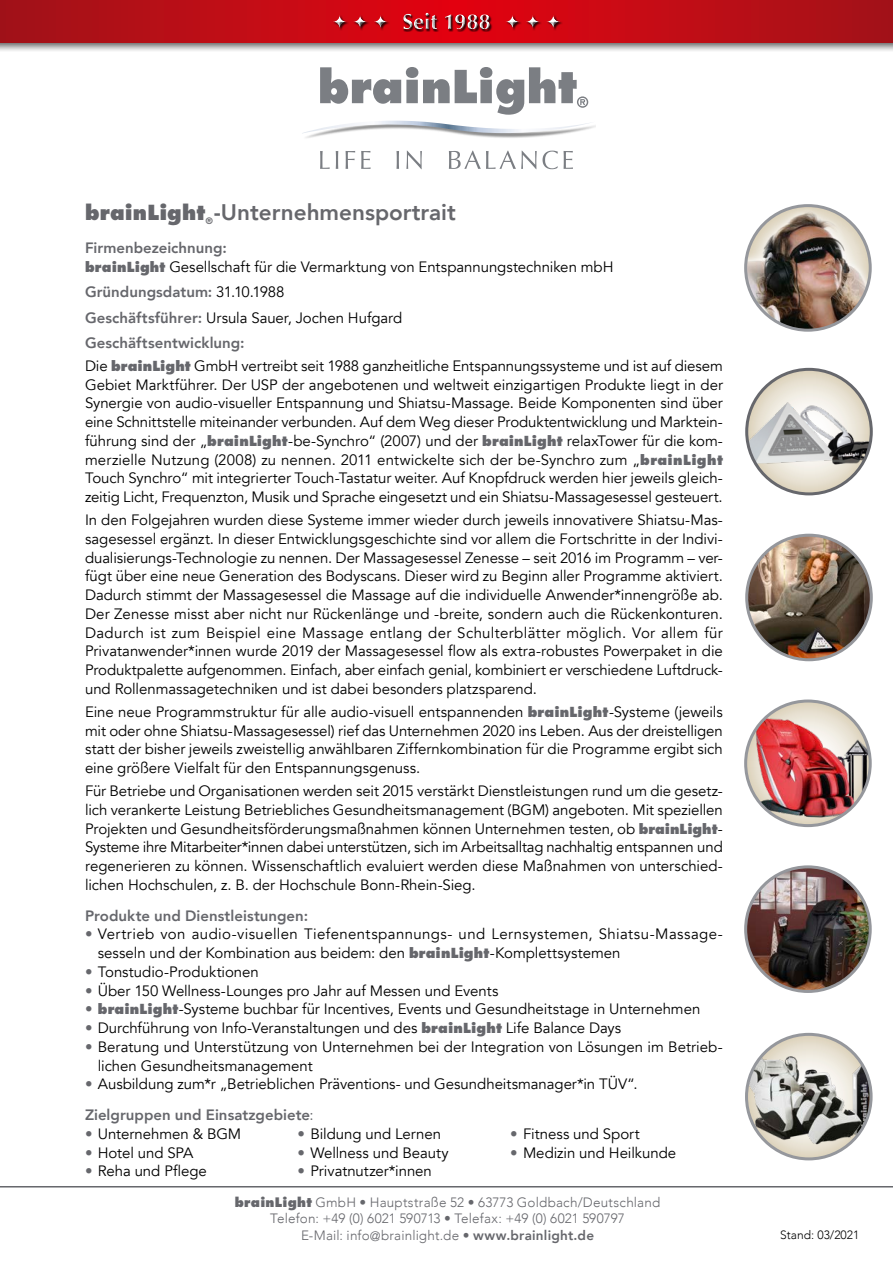
<style>
.page{position:relative;width:893px;height:1263px;background:#fff}
.page>*{position:absolute;margin:0;border:0;box-sizing:border-box;transform-origin:0 0}
.t1{font:800 22.5px "Avenir";color:#66676c}
.t2{font:800 20.25px "Futura";letter-spacing:.01em;color:#66676c}
.t3{font:15px/18.8px "Avenir";color:#000;text-align:justify}
.t4{font:15px/18.8px "Avenir";letter-spacing:.02em;color:#000}
.t5{font:800 15px/25.2px "Avenir";letter-spacing:.005em;color:#66676c}
.t6{font:300 13.5px/16.5px "Avenir";letter-spacing:.01em;color:#66676c;text-align:center}
.t7{font:300 12px "Avenir";color:#000}
.t8{font:800 8.7px "Futura";color:#66676c}
.s1{font-weight:800;color:#66676c}
.s2{font-family:"Futura";font-weight:800;font-size:13.5px;color:#66676c}
.s3{font-weight:400;color:#000}
.s4{color:#66676c}
.s5{font-family:"Futura";font-weight:800;font-size:12.75px}
.s6{font-weight:800}
</style>
<div class="page">
<div style="left:0;top:0;width:893px;height:53px;background:#000;opacity:.63"></div>
<svg style="left:0;top:0;width:893px;height:43px;background:#be0c15"></svg>
<hr style="left:0;top:1186px;width:893px;height:1px;background:#66676c">
<img style="left:746px;top:869px;width:122px;height:122px">
<div style="left:744px;top:865px;width:128px;height:128px;border:3px solid #95979c;border-radius:50%"></div>
<img style="left:746px;top:206px;width:124px;height:124px;border-radius:62px">
<div style="left:744px;top:204px;width:128px;height:128px;border:3px solid #95979c;border-radius:50%"></div>
<svg style="left:747px;top:369px;width:124px;height:125px"></svg>
<img style="left:747px;top:389px;width:124px;height:98px">
<div style="left:745px;top:368px;width:128px;height:127px;border:3px solid #66676c;border-radius:50%"></div>
<img style="left:746px;top:1038px;width:123px;height:113px">
<div style="left:745px;top:1033px;width:128px;height:127px;border:3px solid #95979c;border-radius:50%"></div>
<svg style="left:746px;top:701px;width:124px;height:125px"></svg>
<img style="left:756px;top:713px;width:113px;height:109px">
<div style="left:744px;top:699px;width:128px;height:128px;border:3px solid #95979c;border-radius:50%"></div>
<img style="left:747px;top:535px;width:124px;height:125px;border-radius:62px">
<div style="left:745px;top:534px;width:128px;height:127px;border:3px solid #95979c;border-radius:50%"></div>
<svg style="left:320px;top:151px;width:253px;height:18px"></svg>
<svg style="left:302px;top:67px;width:293px;height:71px"></svg>
<div style="left:333px;top:15px;width:16px;height:17px;background:#000;opacity:.75"></div>
<div style="left:331px;top:13px;width:17px;height:16px;background:#cf0814"></div>
<svg style="left:333px;top:15px;width:15px;height:14px"></svg>
<div style="left:354px;top:15px;width:16px;height:17px;background:#000;opacity:.75"></div>
<div style="left:351px;top:13px;width:16px;height:16px;background:#d30712"></div>
<svg style="left:353px;top:15px;width:14px;height:14px"></svg>
<div style="left:374px;top:15px;width:16px;height:17px;background:#000;opacity:.75"></div>
<div style="left:372px;top:13px;width:16px;height:16px;background:#d60612"></div>
<svg style="left:374px;top:15px;width:14px;height:14px"></svg>
<div style="left:506px;top:15px;width:16px;height:17px;background:#000;opacity:.75"></div>
<div style="left:504px;top:13px;width:17px;height:16px;background:#dc0310"></div>
<svg style="left:506px;top:15px;width:15px;height:14px"></svg>
<div style="left:526px;top:15px;width:17px;height:17px;background:#000;opacity:.75"></div>
<div style="left:524px;top:13px;width:16px;height:16px;background:#d80511"></div>
<svg style="left:526px;top:15px;width:14px;height:14px"></svg>
<div style="left:547px;top:15px;width:16px;height:17px;background:#000;opacity:.75"></div>
<div style="left:545px;top:13px;width:16px;height:16px;background:#d50612"></div>
<svg style="left:547px;top:15px;width:14px;height:14px"></svg>
<div style="left:403px;top:13px;width:90px;height:19px;background:#000;opacity:.75"></div>
<svg style="left:402px;top:12px;width:88px;height:18px;background:#bd3a42"></svg>
<h1 class="t1" style="left:214px;top:195px;width:244px">-Unternehmensportrait</h1>
<h2 class="t2" style="left:85px;top:200px;width:122px">brainLight</h2>
<p class="t8" style="left:206px;top:215px;width:8px">®</p>
<p class="t3" style="left:85px;top:239px;width:530px"><span class="s1">Firmenbezeichnung:<br></span><span class="s2">brainLight</span> Gesellschaft für die Vermarktung von Entspannungstechniken mbH</p>
<p class="t5" style="left:85px;top:280px;width:319px">Gründungsdatum: <span class="s3">31.10.1988<br></span>Geschäftsführer: <span class="s3">Ursula Sauer, Jochen Hufgard<br></span>Geschäftsentwicklung:</p>
<p class="t3" style="left:85px;top:357px;width:639px">Die <span class="s2">brainLight</span> GmbH vertreibt seit 1988 ganzheitliche Entspannungssysteme und ist auf diesem Gebiet Marktführer. Der USP der angebotenen und weltweit einzigartigen Produkte liegt in der Synergie von audio-visueller Entspannung und Shiatsu-Massage. Beide Komponenten sind über eine Schnittstelle miteinander verbunden. Auf dem Weg dieser Produktentwicklung und Marktein&shy;führung sind der „<span class="s2">brainLight</span>-be-Synchro“ (2007) und der <span class="s2">brainLight</span> relaxTower für die kom&shy;merzielle Nutzung (2008) zu nennen. 2011 entwickelte sich der be-Synchro zum „<span class="s2">brainLight </span>Touch Synchro“ mit integrierter Touch-Tastatur weiter. Auf Knopfdruck werden hier jeweils gleich&shy;zeitig Licht, Frequenzton, Musik und Sprache eingesetzt und ein Shiatsu-Massagesessel gesteuert.</p>
<p class="t3" style="left:85px;top:511px;width:639px">In den Folgejahren wurden diese Systeme immer wieder durch jeweils innovativere Shiatsu-Mas&shy;sagesessel ergänzt. In dieser Entwicklungsgeschichte sind vor allem die Fortschritte in der Indivi&shy;dualisierungs-Technologie zu nennen. Der Massagesessel Zenesse – seit 2016 im Programm – ver&shy;fügt über eine neue Generation des Bodyscans. Dieser wird zu Beginn aller Programme aktiviert.<br>Dadurch stimmt der Massagesessel die Massage auf die individuelle Anwender*innengröße ab.<br>Der Zenesse misst aber nicht nur Rückenlänge und -breite, sondern auch die Rückenkonturen.<br>Dadurch ist zum Beispiel eine Massage entlang der Schulterblätter möglich. Vor allem für Privatanwender*innen wurde 2019 der Massagesessel flow als extra-robustes Powerpaket in die Produktpalette aufgenommen. Einfach, aber einfach genial, kombiniert er verschiedene Luftdruck&shy;und Rollenmassagetechniken und ist dabei besonders platzsparend.</p>
<p class="t3" style="left:85px;top:703px;width:639px">Eine neue Programmstruktur für alle audio-visuell entspannenden <span class="s2">brainLight</span>-Systeme (jeweils mit oder ohne Shiatsu-Massagesessel) rief das Unternehmen 2020 ins Leben. Aus der dreistelligen statt der bisher jeweils zweistellig anwählbaren Ziffernkombination für die Programme ergibt sich eine größere Vielfalt für den Entspannungsgenuss.</p>
<p class="t3" style="left:85px;top:782px;width:639px">Für Betriebe und Organisationen werden seit 2015 verstärkt Dienstleistungen rund um die gesetz&shy;lich verankerte Leistung Betriebliches Gesundheitsmanagement (BGM) angeboten. Mit speziellen Projekten und Gesundheitsförderungsmaßnahmen können Unternehmen testen, ob <span class="s2">brainLight</span>-Systeme ihre Mitarbeiter*innen dabei unterstützen, sich im Arbeitsalltag nachhaltig entspannen und regenerieren zu können. Wissenschaftlich evaluiert werden diese Maßnahmen von unterschied&shy;lichen Hochschulen, z. B. der Hochschule Bonn-Rhein-Sieg.</p>
<p class="t5" style="left:85px;top:903px;width:225px">Produkte und Dienstleistungen:</p>
<p class="t4" style="left:98px;top:925px;width:627px;text-indent:-13px"><span class="s4">•</span> Vertrieb von audio-visuellen Tiefenentspannungs- und Lernsystemen, Shiatsu-Massage&shy;sesseln und der Kombination aus beidem: den <span class="s2">brainLight</span>-Komplettsystemen</p>
<p class="t3" style="left:85px;top:963px;width:175px"><span class="s4">•</span> Tonstudio-Produktionen</p>
<p class="t3" style="left:85px;top:981px;width:415px"><span class="s4">•</span> Über 150 Wellness-Lounges pro Jahr auf Messen und Events</p>
<p class="t3" style="left:85px;top:1000px;width:617px"><span class="s4">•</span> <span class="s2">brainLight</span>-Systeme buchbar für Incentives, Events und Gesundheitstage in Unternehmen</p>
<p class="t3" style="left:85px;top:1019px;width:538px"><span class="s4">•</span> Durchführung von Info-Veranstaltungen und des <span class="s2">brainLight</span> Life Balance Days</p>
<p class="t3" style="left:98px;top:1038px;width:627px;text-indent:-13px"><span class="s4">•</span> Beratung und Unterstützung von Unternehmen bei der Integration von Lösungen im Betrieb&shy;lichen Gesundheitsmanagement</p>
<p class="t3" style="left:85px;top:1069px;width:554px;line-height:30.8px"><span class="s4">•</span> Ausbildung zum*r „Betrieblichen Präventions- und Gesundheitsmanager*in TÜV“.<br><span class="s1">Zielgruppen und Einsatzgebiete</span><span class="s4">:</span></p>
<p class="t3" style="left:85px;top:1125px;width:158px"><span class="s4">•</span> Unternehmen &amp; BGM</p>
<p class="t3" style="left:298px;top:1125px;width:145px"><span class="s4">•</span> Bildung und Lernen</p>
<p class="t3" style="left:510px;top:1125px;width:131px"><span class="s4">•</span> Fitness und Sport</p>
<p class="t3" style="left:85px;top:1143px;width:110px"><span class="s4">•</span> Hotel und SPA</p>
<p class="t3" style="left:298px;top:1143px;width:152px"><span class="s4">•</span> Wellness und Beauty</p>
<p class="t3" style="left:510px;top:1143px;width:167px"><span class="s4">•</span> Medizin und Heilkunde</p>
<p class="t3" style="left:85px;top:1162px;width:123px"><span class="s4">•</span> Reha und Pflege</p>
<p class="t3" style="left:298px;top:1162px;width:136px"><span class="s4">•</span> Privatnutzer*innen</p>
<p class="t6" style="left:235px;top:1193px;width:427px"><span class="s5">brainLight</span> GmbH • Hauptstraße 52 • 63773 Goldbach/Deutschland<br>Telefon: +49 (0) 6021 590713 • Telefax: +49 (0) 6021 590797<br>E-Mail: info@brainlight.de • <span class="s6">www.brainlight.de</span></p>
<p class="t7" style="left:780px;top:1228px;width:81px">Stand: 03/2021</p>
</div>
